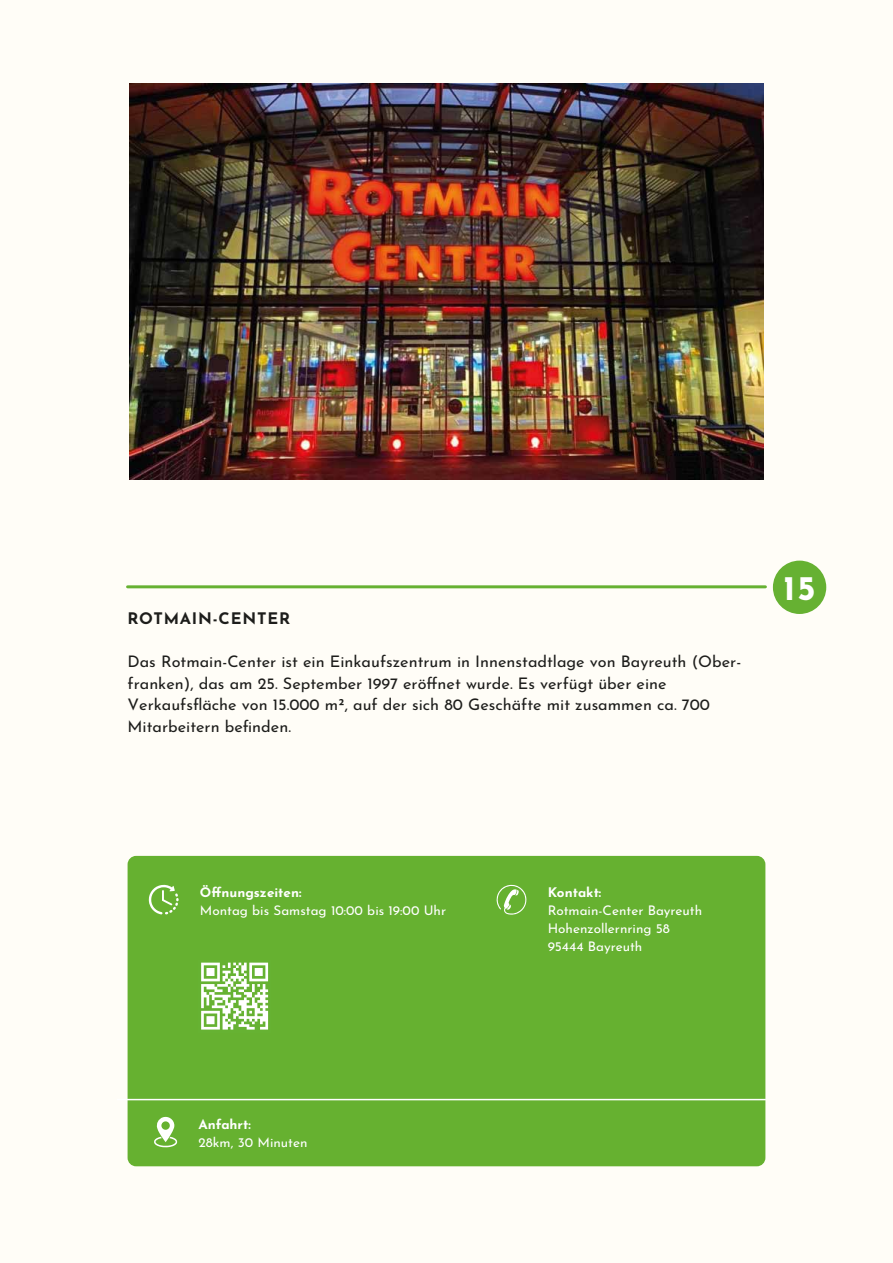
<style>
.page{position:relative;width:893px;height:1263px;background:#fffdf7}
.page>*{position:absolute;margin:0;border:0;box-sizing:border-box;transform-origin:0 0}
.t1{font:700 34.35px "Josefin Sans";color:#fff}
.t2{font:15.9px/21.6px "Josefin Sans";color:#1d1d1b}
.t3{font:700 15.9px "Josefin Sans";letter-spacing:.05em;color:#1d1d1b}
.t4{font:13.2px/18px "Josefin Sans";color:#fff}
.t5{font:700 13.2px "Josefin Sans";color:#fff}
</style>
<div class="page">
<hr style="left:128px;top:585px;width:637px;height:3px;background:#66b132">
<div style="left:773px;top:561px;width:53px;height:53px;background:#66b132;border-radius:50%"></div>
<div style="left:128px;top:856px;width:637px;height:310px;background:#66b130;border-radius:9px"></div>
<hr style="left:117px;top:1099px;width:649px;height:1px;background:#fff">
<svg style="left:148px;top:884px;width:31px;height:30px"></svg>
<svg style="left:154px;top:1116px;width:23px;height:31px"></svg>
<svg style="left:496px;top:884px;width:31px;height:31px"></svg>
<svg style="left:201px;top:962px;width:68px;height:68px"></svg>
<svg style="left:201px;top:963px;width:67px;height:66px"></svg>
<img style="left:130px;top:84px;width:633px;height:396px">
<p class="t3" style="left:128px;top:612px;width:164px">ROTMAIN-CENTER</p>
<p class="t2" style="left:128px;top:652px;width:615px">Das Rotmain-Center ist ein Einkaufszentrum in Innenstadtlage von Bayreuth (Ober&shy;franken), das am 25. September 1997 eröffnet wurde. Es verfügt über eine Verkaufsfläche von 15.000 m², auf der sich 80 Geschäfte mit zusammen ca. 700<br>Mitarbeitern befinden.</p>
<h1 class="t1" style="left:784px;top:574px;width:34px">15</h1>
<p class="t5" style="left:200px;top:887px;width:103px">Öffnungszeiten:</p>
<p class="t4" style="left:200px;top:902px;width:248px">Montag bis Samstag 10:00 bis 19:00 Uhr</p>
<p class="t5" style="left:548px;top:887px;width:55px">Kontakt:</p>
<p class="t4" style="left:548px;top:902px;width:156px">Rotmain-Center Bayreuth<br>Hohenzollernring 58<br>95444 Bayreuth</p>
<p class="t5" style="left:198px;top:1119px;width:54px">Anfahrt:</p>
<p class="t4" style="left:198px;top:1134px;width:111px">28km, 30 Minuten</p>
</div>
